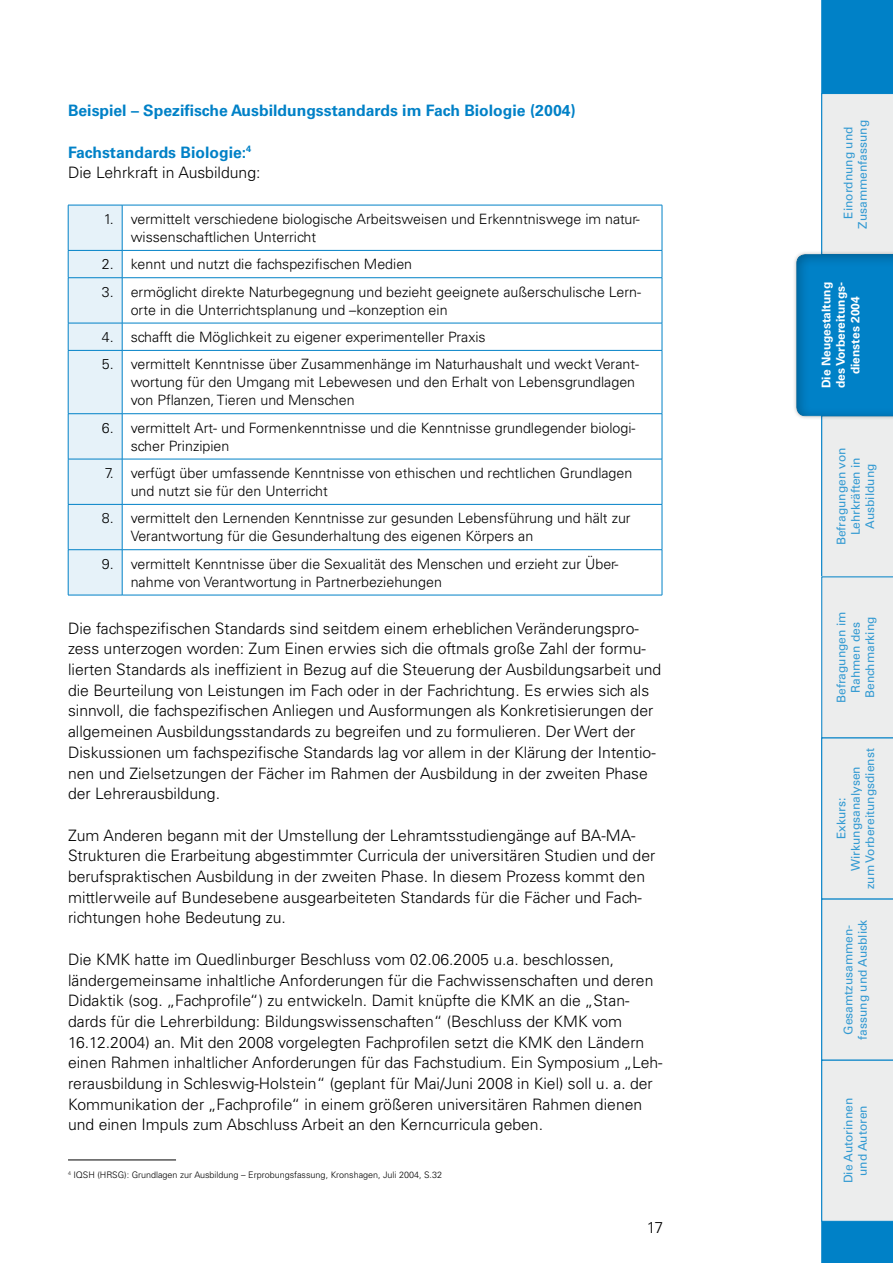
<style>
.page{position:relative;width:893px;height:1263px;background:#fff}
.page>*{position:absolute;margin:0;border:0;box-sizing:border-box;transform-origin:0 0}
.t1{font:300 15.75px/20.7px "Univers LT Std";color:#000}
.t2{font:700 15.75px "Univers LT Std";color:#0081c7}
.t3{font:300 14.25px/18px "Univers LT Std";color:#000}
.t4{font:12px/14.4px "Univers LT Std";color:#339ad2;text-align:center}
.t5{font:700 12px/14.4px "Univers LT Std";color:#fff;text-align:center}
.t6{font:300 9px "Univers LT Std";color:#000}
.s1{font-weight:700;color:#0081c7}
</style>
<div class="page">
<div style="left:822px;top:0;width:71px;height:1263px;background:#0081c7"></div>
<div style="left:792px;top:250px;width:101px;height:170px;background:#f9f9f9"></div>
<svg style="left:802px;top:93px;width:91px;height:1128px"></svg>
<div style="left:795px;top:254px;width:98px;height:164px;background:#000;opacity:.3"></div>
<hr style="left:122px;top:205px;width:540px;height:1px;background:#0081c7">
<hr style="left:662px;top:205px;width:1px;height:45px;background:#0081c7">
<hr style="left:122px;top:250px;width:540px;height:1px;background:#0081c7">
<svg style="left:662px;top:251px;width:1px;height:27px"></svg>
<hr style="left:122px;top:277px;width:540px;height:1px;background:#0081c7">
<hr style="left:662px;top:278px;width:1px;height:45px;background:#0081c7">
<hr style="left:122px;top:323px;width:540px;height:1px;background:#0081c7">
<svg style="left:68px;top:205px;width:55px;height:390px;background:#dcedf6"></svg>
<svg style="left:662px;top:323px;width:1px;height:27px"></svg>
<hr style="left:68px;top:350px;width:54px;height:1px;background:#0081c7">
<hr style="left:68px;top:350px;width:1px;height:64px;background:#0081c7">
<hr style="left:122px;top:350px;width:540px;height:1px;background:#0081c7">
<hr style="left:122px;top:350px;width:1px;height:64px;background:#0081c7">
<hr style="left:662px;top:350px;width:1px;height:64px;background:#0081c7">
<hr style="left:68px;top:413px;width:54px;height:1px;background:#0081c7">
<hr style="left:68px;top:414px;width:1px;height:45px;background:#0081c7">
<hr style="left:122px;top:413px;width:540px;height:1px;background:#0081c7">
<hr style="left:122px;top:414px;width:1px;height:45px;background:#0081c7">
<hr style="left:662px;top:414px;width:1px;height:45px;background:#0081c7">
<hr style="left:68px;top:459px;width:54px;height:1px;background:#0081c7">
<hr style="left:68px;top:459px;width:1px;height:45px;background:#0081c7">
<hr style="left:122px;top:459px;width:540px;height:1px;background:#0081c7">
<hr style="left:122px;top:459px;width:1px;height:45px;background:#0081c7">
<hr style="left:662px;top:459px;width:1px;height:45px;background:#0081c7">
<hr style="left:68px;top:504px;width:54px;height:1px;background:#0081c7">
<hr style="left:68px;top:504px;width:1px;height:45px;background:#0081c7">
<hr style="left:122px;top:504px;width:540px;height:1px;background:#0081c7">
<hr style="left:122px;top:504px;width:1px;height:45px;background:#0081c7">
<hr style="left:662px;top:504px;width:1px;height:45px;background:#0081c7">
<hr style="left:68px;top:549px;width:54px;height:1px;background:#0081c7">
<hr style="left:68px;top:550px;width:1px;height:45px;background:#0081c7">
<hr style="left:122px;top:549px;width:540px;height:1px;background:#0081c7">
<hr style="left:122px;top:550px;width:1px;height:45px;background:#0081c7">
<hr style="left:662px;top:550px;width:1px;height:45px;background:#0081c7">
<hr style="left:68px;top:595px;width:54px;height:1px;background:#0081c7">
<hr style="left:122px;top:595px;width:540px;height:1px;background:#0081c7">
<hr style="left:68px;top:1159px;width:108px;height:1px;background:#000">
<p class="t2" style="left:68px;top:101px;width:509px">Beispiel – Spezifische Ausbildungsstandards im Fach Biologie (2004)</p>
<p class="t1" style="left:68px;top:142px;width:194px"><span class="s1">Fachstandards Biologie:</span><sup>4<br></sup>Die Lehrkraft in Ausbildung:</p>
<p class="t3" style="left:131px;top:210px;width:511px;text-indent:-27px">1. vermittelt verschiedene biologische Arbeitsweisen und Erkenntniswege im natur&shy;wissenschaftlichen Unterricht</p>
<p class="t3" style="left:102px;top:255px;width:312px">2. kennt und nutzt die fachspezifischen Medien</p>
<p class="t3" style="left:131px;top:282px;width:512px;text-indent:-29px">3. ermöglicht direkte Naturbegegnung und bezieht geeignete außerschulische Lern&shy;orte in die Unterrichtsplanung und –konzeption ein</p>
<p class="t3" style="left:102px;top:328px;width:385px">4. schafft die Möglichkeit zu eigener experimenteller Praxis</p>
<p class="t3" style="left:131px;top:355px;width:510px;text-indent:-29px">5. vermittelt Kenntnisse über Zusammenhänge im Naturhaushalt und weckt Verant&shy;wortung für den Umgang mit Lebewesen und den Erhalt von Lebensgrundlagen von Pflanzen, Tieren und Menschen</p>
<p class="t3" style="left:131px;top:418px;width:506px;text-indent:-29px">6. vermittelt Art- und Formenkenntnisse und die Kenntnisse grundlegender biologi&shy;scher Prinzipien</p>
<p class="t3" style="left:131px;top:464px;width:503px;text-indent:-26px">7. verfügt über umfassende Kenntnisse von ethischen und rechtlichen Grundlagen und nutzt sie für den Unterricht</p>
<p class="t3" style="left:131px;top:509px;width:501px;text-indent:-29px">8. vermittelt den Lernenden Kenntnisse zur gesunden Lebensführung und hält zur<br>Verantwortung für die Gesunderhaltung des eigenen Körpers an</p>
<p class="t3" style="left:131px;top:554px;width:489px;text-indent:-29px">9. vermittelt Kenntnisse über die Sexualität des Menschen und erzieht zur Über&shy;nahme von Verantwortung in Partnerbeziehungen</p>
<p class="t1" style="left:68px;top:618px;width:595px">Die fachspezifischen Standards sind seitdem einem erheblichen Veränderungspro&shy;zess unterzogen worden: Zum Einen erwies sich die oftmals große Zahl der formu&shy;lierten Standards als ineffizient in Bezug auf die Steuerung der Ausbildungsarbeit und die Beurteilung von Leistungen im Fach oder in der Fachrichtung. Es erwies sich als sinnvoll, die fachspezifischen Anliegen und Ausformungen als Konkretisierungen der allgemeinen Ausbildungsstandards zu begreifen und zu formulieren. Der Wert der Diskussionen um fachspezifische Standards lag vor allem in der Klärung der Intentio&shy;nen und Zielsetzungen der Fächer im Rahmen der Ausbildung in der zweiten Phase der Lehrerausbildung.</p>
<p class="t1" style="left:68px;top:825px;width:589px">Zum Anderen begann mit der Umstellung der Lehramtsstudiengänge auf BA-MA-Strukturen die Erarbeitung abgestimmter Curricula der universitären Studien und der berufspraktischen Ausbildung in der zweiten Phase. In diesem Prozess kommt den mittlerweile auf Bundesebene ausgearbeiteten Standards für die Fächer und Fach&shy;richtungen hohe Bedeutung zu.</p>
<p class="t1" style="left:68px;top:949px;width:596px">Die KMK hatte im Quedlinburger Beschluss vom 02.06.2005 u.a. beschlossen, ländergemeinsame inhaltliche Anforderungen für die Fachwissenschaften und deren Didaktik (sog. „Fachprofile“) zu entwickeln. Damit knüpfte die KMK an die „Stan&shy;dards für die Lehrerbildung: Bildungswissenschaften“ (Beschluss der KMK vom 16.12.2004) an. Mit den 2008 vorgelegten Fachprofilen setzt die KMK den Ländern einen Rahmen inhaltlicher Anforderungen für das Fachstudium. Ein Symposium „Leh&shy;rerausbildung in Schleswig-Holstein“ (geplant für Mai/Juni 2008 in Kiel) soll u. a. der Kommunikation der „Fachprofile“ in einem größeren universitären Rahmen dienen und einen Impuls zum Abschluss Arbeit an den Kerncurricula geben.</p>
<p class="t6" style="left:68px;top:1169px;width:375px"><sup>4</sup> IQSH (HRSG): Grundlagen zur Ausbildung – Erprobungsfassung, Kronshagen, Juli 2004, S.32</p>
<p class="t1" style="left:647px;top:1217px;width:18px">17</p>
<p class="t4" style="left:841px;top:229px;width:110px;rotate:-90deg">Einordnung und<br>Zusammenfassung</p>
<p class="t5" style="left:819px;top:388px;width:108px;rotate:-90deg">Die Neugestaltung des Vorbereitungs&shy;dienstes 2004</p>
<p class="t4" style="left:834px;top:545px;width:99px;rotate:-90deg">Befragungen von<br>Lehrkräften in<br>Ausbildung</p>
<p class="t4" style="left:834px;top:703px;width:93px;rotate:-90deg">Befragungen im<br>Rahmen des<br>Benchmarking</p>
<p class="t4" style="left:834px;top:889px;width:142px;rotate:-90deg">Exkurs:<br>Wirkungsanalysen<br>zum Vorbereitungsdienst</p>
<p class="t4" style="left:841px;top:1040px;width:122px;rotate:-90deg">Gesamtzusammen&shy;fassung und Ausblick</p>
<p class="t4" style="left:841px;top:1183px;width:87px;rotate:-90deg">Die Autorinnen und Autoren</p>
</div>
